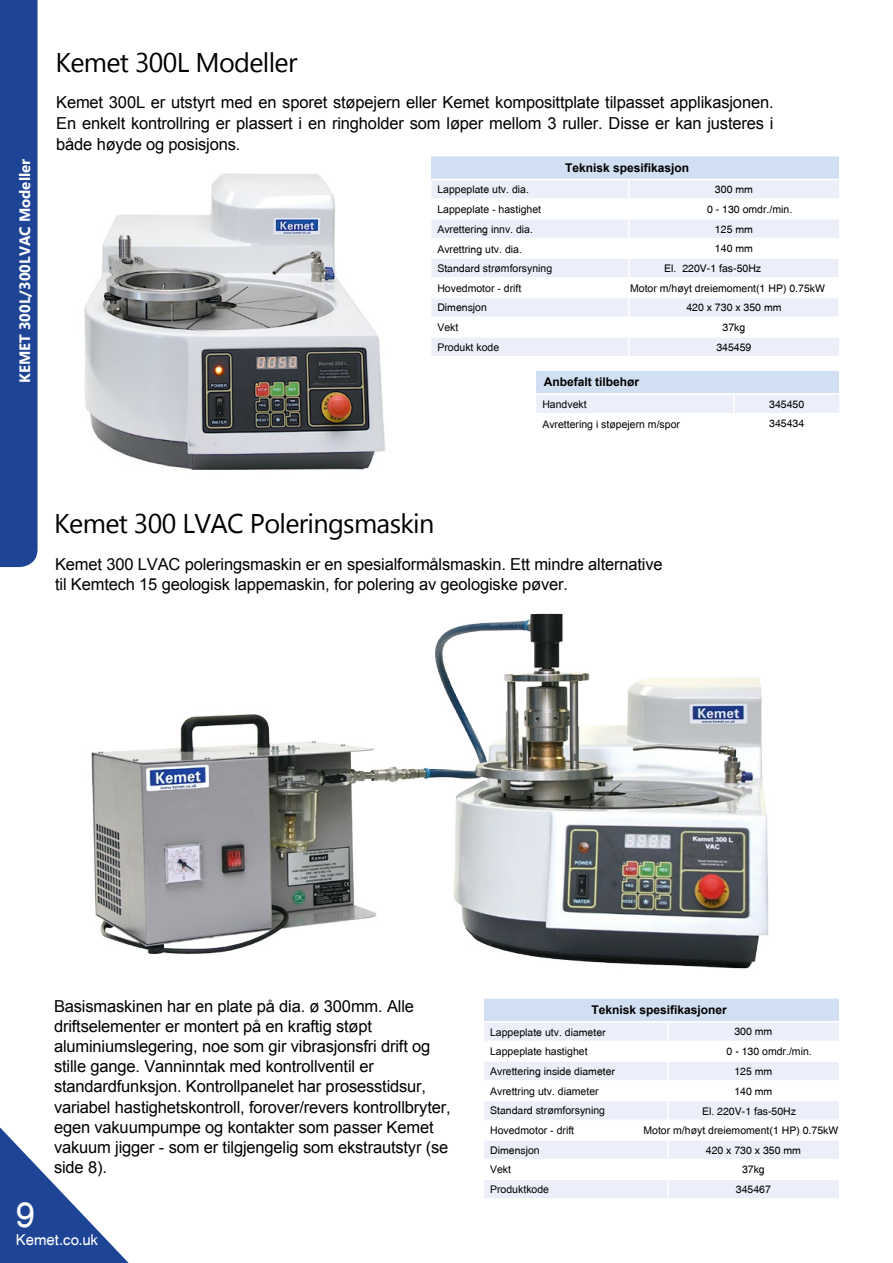
<style>
.page{position:relative;width:893px;height:1263px;background:#fff}
.page>*{position:absolute;margin:0;border:0;box-sizing:border-box;transform-origin:0 0}
.t1{font:34.5px "Swansea";color:#fff}
.t2{font:27px "Gadugi";letter-spacing:-.025em;color:#000}
.t3{font:16.5px/20.2px "Arial";letter-spacing:-.01em;color:#000}
.t4{font:700 15px "Gadugi";color:#fff}
.t5{font:15px "Swansea";color:#fff}
.t6{font:700 12px "Arial";color:#000}
.t7{font:10.5px "Arial";color:#000}
.t8{font:10.5px "Swansea";color:#000}
.t9{font:10.5px "Arial";color:#000}
.s1{font-style:inherit}
.s2{font-family:"Swansea"}
.s3{font-family:"Arial"}
</style>
<div class="page">
<svg style="left:0;top:1127px;width:129px;height:136px"></svg>
<div style="left:0;top:0;width:38px;height:567px;background:#1e4496"></div>
<img style="left:84px;top:173px;width:301px;height:297px">
<div style="left:431px;top:156px;width:408px;height:23px;background:#d1dff2"></div>
<svg style="left:431px;top:180px;width:408px;height:176px;fill:#eceff9"></svg>
<hr style="left:431px;top:198px;width:198px;height:2px;background:#fff">
<hr style="left:629px;top:198px;width:210px;height:2px;background:#fff">
<hr style="left:431px;top:218px;width:198px;height:2px;background:#fff">
<hr style="left:629px;top:218px;width:210px;height:2px;background:#fff">
<hr style="left:431px;top:238px;width:198px;height:1px;background:#fff">
<hr style="left:629px;top:238px;width:210px;height:1px;background:#fff">
<hr style="left:431px;top:257px;width:198px;height:2px;background:#fff">
<hr style="left:629px;top:257px;width:211px;height:2px;background:#fff">
<hr style="left:431px;top:277px;width:198px;height:2px;background:#fff">
<hr style="left:629px;top:277px;width:211px;height:2px;background:#fff">
<hr style="left:431px;top:297px;width:198px;height:1px;background:#fff">
<hr style="left:629px;top:297px;width:211px;height:1px;background:#fff">
<svg style="left:838px;top:259px;width:1px;height:57px"></svg>
<hr style="left:431px;top:316px;width:198px;height:2px;background:#fff">
<hr style="left:629px;top:316px;width:211px;height:2px;background:#fff">
<hr style="left:431px;top:336px;width:198px;height:2px;background:#fff">
<hr style="left:629px;top:336px;width:210px;height:2px;background:#fff">
<svg style="left:628px;top:180px;width:1px;height:176px"></svg>
<div style="left:484px;top:998px;width:355px;height:24px;background:#d1dff2"></div>
<svg style="left:484px;top:1023px;width:355px;height:175px;fill:#eceff9"></svg>
<hr style="left:484px;top:997px;width:184px;height:2px;background:#fff">
<hr style="left:668px;top:997px;width:171px;height:2px;background:#fff">
<hr style="left:484px;top:1021px;width:184px;height:1px;background:#fff">
<hr style="left:668px;top:1021px;width:171px;height:1px;background:#fff">
<hr style="left:484px;top:1041px;width:184px;height:1px;background:#fff">
<hr style="left:668px;top:1041px;width:171px;height:1px;background:#fff">
<hr style="left:484px;top:1060px;width:184px;height:2px;background:#fff">
<hr style="left:668px;top:1060px;width:171px;height:2px;background:#fff">
<hr style="left:484px;top:1080px;width:184px;height:1px;background:#fff">
<hr style="left:668px;top:1080px;width:171px;height:1px;background:#fff">
<hr style="left:484px;top:1100px;width:184px;height:1px;background:#fff">
<hr style="left:668px;top:1100px;width:171px;height:1px;background:#fff">
<hr style="left:484px;top:1119px;width:184px;height:2px;background:#fff">
<hr style="left:668px;top:1119px;width:171px;height:2px;background:#fff">
<hr style="left:484px;top:1139px;width:184px;height:1px;background:#fff">
<hr style="left:668px;top:1139px;width:171px;height:1px;background:#fff">
<hr style="left:484px;top:1159px;width:184px;height:1px;background:#fff">
<hr style="left:668px;top:1159px;width:171px;height:1px;background:#fff">
<hr style="left:484px;top:1178px;width:184px;height:2px;background:#fff">
<hr style="left:668px;top:1178px;width:171px;height:2px;background:#fff">
<svg style="left:667px;top:1023px;width:2px;height:175px"></svg>
<img style="left:91px;top:613px;width:677px;height:356px">
<div style="left:536px;top:370px;width:303px;height:24px;background:#d1dff2"></div>
<hr style="left:536px;top:369px;width:198px;height:2px;background:#fff">
<hr style="left:734px;top:369px;width:105px;height:2px;background:#fff">
<hr style="left:536px;top:393px;width:198px;height:2px;background:#fff">
<hr style="left:734px;top:393px;width:105px;height:2px;background:#fff">
<div style="left:536px;top:395px;width:303px;height:18px;background:#eceff9"></div>
<p class="t4" style="left:16px;top:383px;width:226px;rotate:-90deg">KEMET 300L/300LVAC <span class="s1">Modeller</span></p>
<h2 class="t2" style="left:55px;top:46px;width:244px">Kemet 300L Modeller</h2>
<p class="t3" style="left:56px;top:92px;width:719px;line-height:20.7px;text-align:justify">Kemet 300L er utstyrt med en sporet støpejern eller Kemet komposittplate tilpasset applikasjonen.<br>En enkelt kontrollring er plassert i en ringholder som løper mellom 3 ruller. Disse er kan justeres i både høyde og posisjons.</p>
<p class="t6" style="left:565px;top:160px;width:126px">Teknisk spesifikasjon</p>
<p class="t9" style="left:437px;top:183px;width:93px">Lappe<span class="s1">pl</span><span class="s2">ate</span> utv. <span class="s1">dia.</span></p>
<p class="t8" style="left:715px;top:183px;width:39px">300 mm</p>
<p class="t7" style="left:437px;top:202px;width:105px">Lappeplate - hastighet</p>
<p class="t7" style="left:707px;top:202px;width:87px"><span class="s2">0 - 130</span> omdr./min.</p>
<p class="t7" style="left:437px;top:222px;width:97px">A<span class="s1">vrett</span>er<span class="s2">ing</span> innv. dia.</p>
<p class="t8" style="left:715px;top:223px;width:39px">125 mm</p>
<p class="t9" style="left:437px;top:242px;width:86px"><span class="s1">A</span>vrett<span class="s1">r</span><span class="s2">ing</span> utv. <span class="s1">dia.</span></p>
<p class="t8" style="left:715px;top:242px;width:39px">140 mm</p>
<p class="t9" style="left:437px;top:262px;width:116px"><span class="s2">Standard</span> strømforsyning</p>
<p class="t8" style="left:664px;top:262px;width:98px">El<span class="s3">.</span> 220V-1 <span class="s3">fas</span>-50Hz</p>
<p class="t7" style="left:437px;top:281px;width:86px">Hovedmotor - drift</p>
<p class="t7" style="left:630px;top:281px;width:196px">Motor m/høyt dreiemoment<span class="s2">(1 HP) 0.75kW</span></p>
<p class="t8" style="left:437px;top:301px;width:51px">Dimens<span class="s3">jon</span></p>
<p class="t8" style="left:686px;top:301px;width:97px">420 x 730 x 350 mm</p>
<p class="t9" style="left:437px;top:321px;width:23px">Vekt</p>
<p class="t8" style="left:722px;top:321px;width:24px">37kg</p>
<p class="t7" style="left:437px;top:340px;width:63px">Produkt kode</p>
<p class="t8" style="left:716px;top:341px;width:37px">345459</p>
<p class="t6" style="left:544px;top:374px;width:97px">Anbefalt tilbehør</p>
<p class="t7" style="left:542px;top:398px;width:46px">Handvekt</p>
<p class="t8" style="left:769px;top:398px;width:37px">345450</p>
<p class="t7" style="left:542px;top:417px;width:139px">Avrettering i støpejern m/spor</p>
<p class="t8" style="left:769px;top:417px;width:37px">345434</p>
<h2 class="t2" style="left:54px;top:507px;width:382px">Kemet 300 LVAC Poleringsmaskin</h2>
<p class="t3" style="left:55px;top:555px;width:609px">Kemet 300 LVAC poleringsmaskin er en spesialformålsmaskin. Ett mindre alternative til Kemtech 15 geologisk lappemaskin, for polering av geologiske pøver.</p>
<p class="t3" style="left:54px;top:996px;width:398px">Basismaskinen har en plate på dia. ø 300mm. Alle driftselementer er montert på en kraftig støpt aluminiumslegering, noe som gir vibrasjonsfri drift og stille gange. Vanninntak med kontrollventil er standardfunksjon. Kontrollpanelet har prosesstidsur, variabel hastighetskontroll, forover/revers kontrollbryter, egen vakuumpumpe og kontakter som passer Kemet vakuum jigger - som er tilgjengelig som ekstrautstyr (se side 8).</p>
<p class="t6" style="left:591px;top:1002px;width:137px">Teknisk spesifikasjoner</p>
<p class="t8" style="left:490px;top:1026px;width:117px"><span class="s3">Lappe</span><span class="s3">p</span>late <span class="s3">utv.</span> <span class="s3">d</span>iameter</p>
<p class="t8" style="left:734px;top:1025px;width:39px">300 mm</p>
<p class="t7" style="left:490px;top:1045px;width:99px">Lappeplate hastighet</p>
<p class="t7" style="left:727px;top:1045px;width:87px"><span class="s2">0 - 130</span> omdr./min.</p>
<p class="t8" style="left:490px;top:1065px;width:126px"><span class="s3">A</span><span class="s3">vrette</span><span class="s3">r</span>ing inside <span class="s3">d</span>iameter</p>
<p class="t8" style="left:734px;top:1065px;width:39px">125 mm</p>
<p class="t7" style="left:490px;top:1084px;width:110px">Avrettring utv. diameter</p>
<p class="t8" style="left:734px;top:1084px;width:39px">140 mm</p>
<p class="t9" style="left:490px;top:1104px;width:116px"><span class="s2">Standard</span> strømforsyning</p>
<p class="t8" style="left:702px;top:1105px;width:96px">El<span class="s3">.</span> 220V-1 <span class="s3">fas</span>-50Hz</p>
<p class="t7" style="left:490px;top:1123px;width:86px">Hovedmotor - drift</p>
<p class="t7" style="left:643px;top:1123px;width:196px">Motor m/høyt dreiemoment<span class="s2">(1 HP) 0.75kW</span></p>
<p class="t8" style="left:490px;top:1144px;width:51px">Dimens<span class="s3">jon</span></p>
<p class="t8" style="left:706px;top:1143px;width:97px">420 x 730 x 350 mm</p>
<p class="t7" style="left:490px;top:1163px;width:23px">Vekt</p>
<p class="t8" style="left:742px;top:1163px;width:24px">37kg</p>
<p class="t7" style="left:490px;top:1182px;width:60px">Produktkode</p>
<p class="t8" style="left:736px;top:1183px;width:37px">345467</p>
<h1 class="t1" style="left:16px;top:1194px;width:21px">9</h1>
<p class="t5" style="left:16px;top:1231px;width:84px">Kemet.co.uk</p>
</div>
